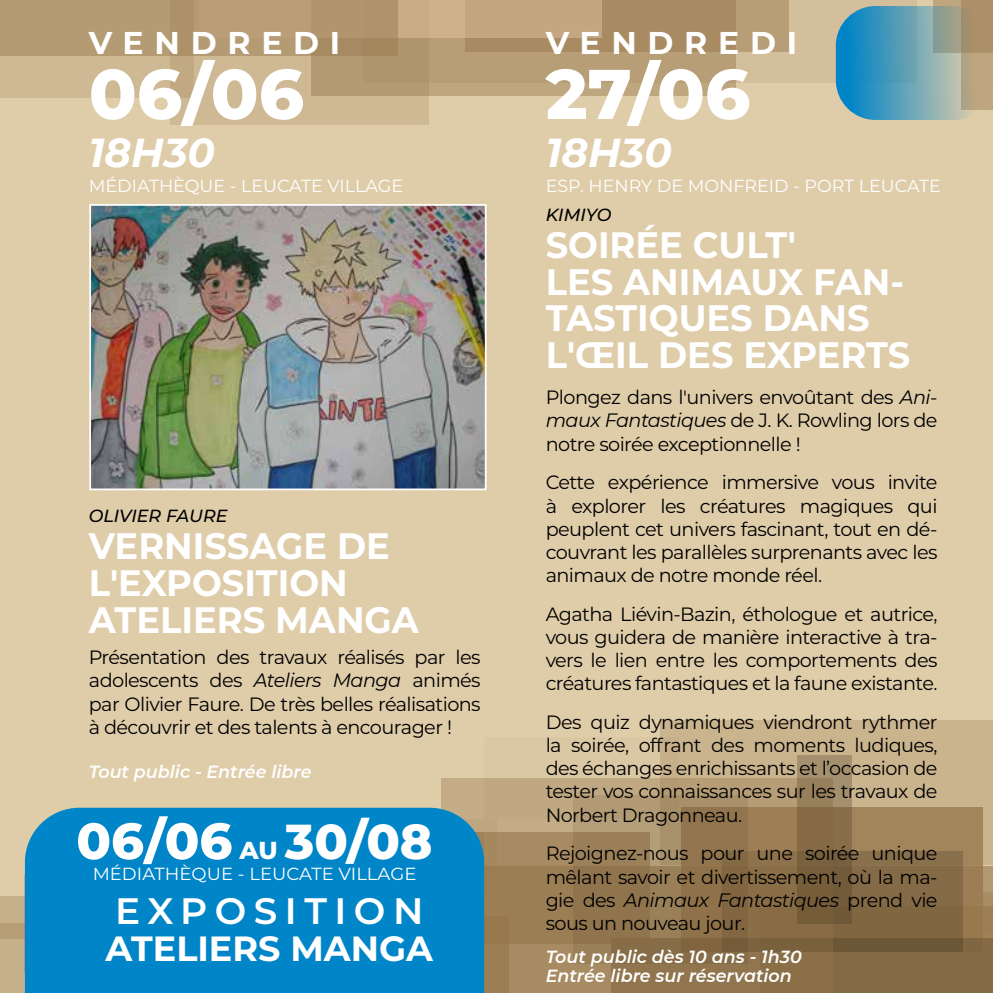
<style>
.page{position:relative;width:993px;height:993px;background:#fff}
.page>*{position:absolute;margin:0;border:0;box-sizing:border-box;transform-origin:0 0}
.t1{font:800 70px "Montserrat";color:#fff}
.t2{font:800 50.75px "Montserrat";color:#fff}
.t3{font:italic 700 40.25px "Montserrat";color:#fff}
.t4{font:700 36.75px/36.8px "Montserrat";color:#fff;scale:.96 1}
.t5{font:600 36.75px "Montserrat";letter-spacing:.2em;color:#fff}
.t6{font:700 35px "Montserrat";color:#fff}
.t7{font:700 31.5px "Montserrat";letter-spacing:.34em;color:#fff}
.t8{font:19.25px/23.1px "Montserrat";letter-spacing:-.03em;color:#000;text-align:justify}
.t9{font:17.5px "Montserrat";color:#fff}
.t10{font:italic 600 17.5px/19.2px "Montserrat";color:#fff}
.t11{font:italic 500 17.5px "Montserrat";color:#000}
.s1{font-style:italic}
.s2{font-size:24.5px}
.s3{font-size:49px}
</style>
<div class="page">
<div style="left:0;top:0;width:992px;height:992px;background:#dfcdaa"></div>
<div style="left:960px;top:0;width:32px;height:110px;background:#bea67f"></div>
<div style="left:933px;top:0;width:59px;height:52px;background:linear-gradient(to right,#c2ab85,#a68960)"></div>
<div style="left:660px;top:719px;width:332px;height:145px;background:#cab48e"></div>
<svg style="left:851px;top:806px;width:131px;height:132px;background:#a18359"></svg>
<div style="left:610px;top:938px;width:382px;height:54px;background:#846b46"></div>
<div style="left:721px;top:850px;width:240px;height:101px;background:linear-gradient(to bottom,#8c714d,#745d3a)"></div>
<svg style="left:441px;top:778px;width:392px;height:214px"></svg>
<div style="left:475px;top:831px;width:174px;height:112px;background:linear-gradient(to bottom,#a88a61,#987a50)"></div>
<svg style="left:573px;top:794px;width:174px;height:169px;background:#937851"></svg>
<div style="left:0;top:0;width:193px;height:97px;background:#ceb994"></div>
<div style="left:170px;top:0;width:258px;height:125px;background:linear-gradient(to right,#cbb691,#cfba96)"></div>
<svg style="left:797px;top:755px;width:54px;height:168px;background:#866e4b"></svg>
<svg style="left:484px;top:778px;width:194px;height:41px;background:#baa27c"></svg>
<div style="left:311px;top:0;width:425px;height:96px;background:#bea67f"></div>
<svg style="left:363px;top:0;width:553px;height:83px"></svg>
<div style="left:200px;top:0;width:402px;height:38px;background:#c4a680"></div>
<div style="left:0;top:0;width:398px;height:56px;background:linear-gradient(to right,#b69e76,#b1946c)"></div>
<div style="left:84px;top:916px;width:424px;height:76px;background:#9c7e54"></div>
<div style="left:0;top:923px;width:300px;height:69px;background:#c7b18b"></div>
<svg style="left:0;top:895px;width:25px;height:43px"></svg>
<svg style="left:484px;top:819px;width:12px;height:74px"></svg>
<svg style="left:835px;top:6px;width:157px;height:114px;background:#6a9eab"></svg>
<div style="left:25px;top:807px;width:459px;height:185px;background:#0085c8"></div>
<img style="left:92px;top:207px;width:391px;height:280px">
<div style="left:89px;top:204px;width:397px;height:286px;border:2px solid #fff"></div>
<h3 class="t7" style="left:89px;top:20px;width:253px">VENDREDI</h3>
<h1 class="t1" style="left:89px;top:43px;width:217px">06/06</h1>
<h3 class="t3" style="left:89px;top:124px;width:127px">18H30</h3>
<p class="t9" style="left:89px;top:173px;width:316px">MÉDIATHÈQUE - LEUCATE VILLAGE</p>
<p class="t11" style="left:89px;top:503px;width:140px">OLIVIER FAURE</p>
<h3 class="t4" style="left:89px;top:525px;width:345px">VERNISSAGE DE<br>L'EXPOSITION<br>ATELIERS MANGA</h3>
<p class="t8" style="left:89px;top:645px;width:393px">Présentation des travaux réalisés par les adolescents des <span class="s1">Ateliers Manga</span> animés par Olivier Faure. De très belles réalisations à découvrir et des talents à encourager !</p>
<p class="t10" style="left:89px;top:760px;width:224px">Tout public - Entrée libre</p>
<h2 class="t2" style="left:76px;top:803px;width:358px">06/06 <span class="s2">AU</span> <span class="s3">30/08</span></h2>
<p class="t9" style="left:93px;top:861px;width:325px">MÉDIATHÈQUE - LEUCATE VILLAGE</p>
<h3 class="t5" style="left:115px;top:884px;width:310px">EXPOSITION</h3>
<h3 class="t6" style="left:105px;top:922px;width:329px">ATELIERS MANGA</h3>
<h3 class="t7" style="left:545px;top:20px;width:253px">VENDREDI</h3>
<h1 class="t1" style="left:545px;top:43px;width:206px">27/06</h1>
<h3 class="t3" style="left:545px;top:124px;width:127px">18H30</h3>
<p class="t9" style="left:545px;top:173px;width:396px">ESP. HENRY DE MONFREID - PORT LEUCATE</p>
<p class="t11" style="left:545px;top:202px;width:67px">KIMIYO</p>
<h3 class="t4" style="left:545px;top:224px;width:381px">SOIRÉE CULT'<br>LES ANIMAUX FAN-<br>TASTIQUES DANS<br>L'ŒIL DES EXPERTS</h3>
<p class="t8" style="left:545px;top:385px;width:393px">Plongez dans l'univers envoûtant des <span class="s1">Ani&shy;maux Fantastiques</span> de J. K. Rowling lors de notre soirée exceptionnelle !</p>
<p class="t8" style="left:545px;top:470px;width:393px">Cette expérience immersive vous invite à explorer les créatures magiques qui peuplent cet univers fascinant, tout en dé&shy;couvrant les parallèles surprenants avec les animaux de notre monde réel.</p>
<p class="t8" style="left:545px;top:601px;width:393px">Agatha Liévin-Bazin, éthologue et autrice, vous guidera de manière interactive à tra&shy;vers le lien entre les comportements des créatures fantastiques et la faune existante.</p>
<p class="t8" style="left:545px;top:709px;width:393px">Des quiz dynamiques viendront rythmer la soirée, offrant des moments ludiques, des échanges enrichissants et l’occasion de tester vos connaissances sur les travaux de Norbert Dragonneau.</p>
<p class="t8" style="left:545px;top:841px;width:393px">Rejoignez-nous pour une soirée unique mêlant savoir et divertissement, où la ma&shy;gie des <span class="s1">Animaux Fantastiques</span> prend vie sous un nouveau jour.</p>
<p class="t10" style="left:545px;top:945px;width:258px">Tout public dès 10 ans - 1h30<br>Entrée libre sur réservation</p>
</div>
